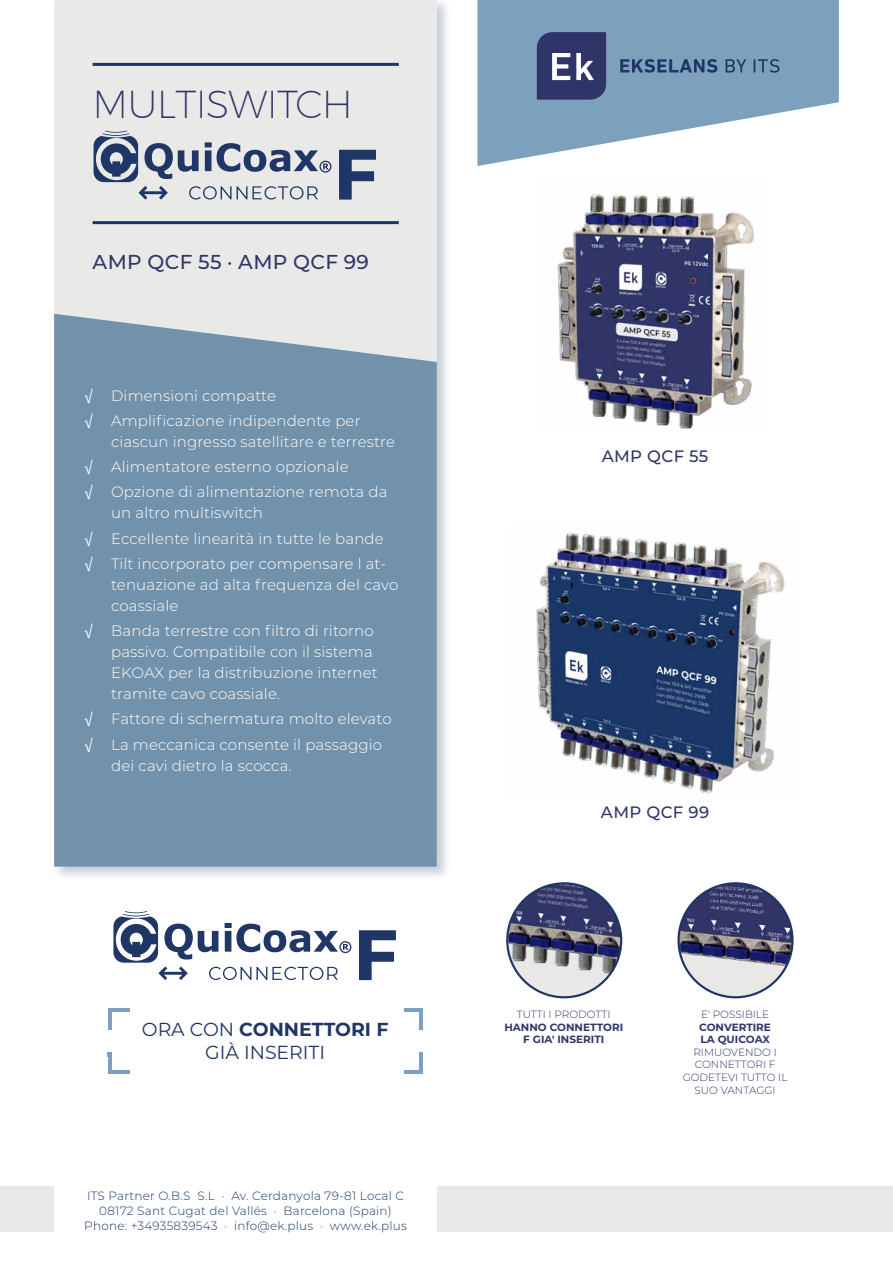
<style>
.page{position:relative;width:893px;height:1263px;background:#fff}
.page>*{position:absolute;margin:0;border:0;box-sizing:border-box;transform-origin:0 0}
.t1{font:200 39px "Montserrat";letter-spacing:-.02em;color:#303568}
.t2{font:500 20.1px "Montserrat";letter-spacing:.02em;color:#303568}
.t3{font:18.9px/22.6px "Montserrat";color:#1f3666;text-align:center}
.t4{font:500 16.5px "Montserrat";letter-spacing:.02em;color:#303568}
.t5{font:300 15px/25.2px "Montserrat";letter-spacing:.01em;color:#fff}
.t6{font:300 12px/15px "Montserrat";letter-spacing:.02em;color:#1a3667;text-align:center}
.t7{font:300 10.5px/12.6px "Montserrat";color:#2f3569;text-align:center}
.t8{font:700 10.5px/12.6px "Montserrat";color:#2f3569;text-align:center}
.s1{font-family:"Helvetica Neue LT Std";font-weight:400}
.s2{font-weight:700}
</style>
<div class="page">
<div style="left:52px;top:0;width:399px;height:881px;background:#1f3666;opacity:.25"></div>
<div style="left:54px;top:0;width:383px;height:314px;background:#e9e9e7"></div>
<div style="left:54px;top:314px;width:383px;height:552px;background:#7292ab"></div>
<hr style="left:93px;top:63px;width:306px;height:3px;background:#1a3667">
<hr style="left:93px;top:221px;width:306px;height:3px;background:#1a3667">
<svg style="left:477px;top:0;width:362px;height:166px;fill:#7da0bd"></svg>
<svg style="left:537px;top:32px;width:69px;height:68px;background:#484e7c"></svg>
<svg style="left:620px;top:59px;width:97px;height:14px"></svg>
<svg style="left:726px;top:59px;width:20px;height:13px"></svg>
<svg style="left:754px;top:59px;width:25px;height:14px"></svg>
<div style="left:0;top:1186px;width:54px;height:46px;background:#e9e9e7"></div>
<div style="left:437px;top:1186px;width:456px;height:46px;background:#e9e9e7"></div>
<img style="left:536px;top:532px;width:249px;height:262px">
<img style="left:557px;top:194px;width:197px;height:235px">
<div style="left:507px;top:883px;width:114px;height:114px;background:#ebe9e8;border-radius:50%"></div>
<img style="left:507px;top:883px;width:114px;height:103px">
<div style="left:506px;top:882px;width:116px;height:116px;border:2px solid #1f3666;border-radius:50%"></div>
<img style="left:679px;top:883px;width:113px;height:114px;border-radius:57px">
<div style="left:677px;top:882px;width:117px;height:116px;border:2px solid #1f3666;border-radius:50%"></div>
<svg style="left:339px;top:150px;width:37px;height:50px;background:#727f9b"></svg>
<svg style="left:94px;top:131px;width:237px;height:69px;background:#b4bac5"></svg>
<svg style="left:404px;top:1008px;width:18px;height:21px"></svg>
<svg style="left:108px;top:1008px;width:22px;height:21px"></svg>
<svg style="left:107px;top:1052px;width:23px;height:22px"></svg>
<svg style="left:417px;top:1052px;width:5px;height:22px"></svg>
<hr style="left:404px;top:1070px;width:13px;height:4px;background:#7d9fc1">
<svg style="left:359px;top:930px;width:37px;height:50px"></svg>
<svg style="left:113px;top:911px;width:238px;height:69px"></svg>
<h1 class="t1" style="left:93px;top:80px;width:262px">MULTISWITCH</h1>
<h2 class="t2" style="left:93px;top:248px;width:278px">AMP QCF 55 · AMP QCF 99</h2>
<p class="t5" style="left:84px;top:382px;width:278px"><span class="s1">√</span> Dimensioni compatte<br><span class="s1">√</span> Amplificazione indipendente per</p>
<p class="t5" style="left:84px;top:428px;width:312px;text-indent:27px">ciascun ingresso satellitare e terrestre <span class="s1">√</span> Alimentatore esterno opzionale<br><span class="s1">√</span> Opzione di alimentazione remota da</p>
<p class="t5" style="left:84px;top:500px;width:304px;text-indent:27px">un altro multiswitch<br><span class="s1">√</span> Eccellente linearità in tutte le bande <span class="s1">√</span> Tilt incorporato per compensare l at-</p>
<p class="t5" style="left:111px;top:573px;width:289px;line-height:21px">tenuazione ad alta frequenza del cavo coassiale</p>
<p class="t5" style="left:111px;top:620px;width:268px;line-height:21px;text-indent:-27px"><span class="s1">√</span> Banda terrestre con filtro di ritorno passivo. Compatibile con il sistema EKOAX per la distribuzione internet tramite cavo coassiale.</p>
<p class="t5" style="left:84px;top:706px;width:309px"><span class="s1">√</span> Fattore di schermatura molto elevato <span class="s1">√</span> La meccanica consente il passaggio</p>
<p class="t5" style="left:111px;top:752px;width:182px">dei cavi dietro la scocca.</p>
<p class="t3" style="left:142px;top:1018px;width:248px">ORA CON <span class="s2">CONNETTORI F<br></span>GIÀ INSERITI</p>
<p class="t6" style="left:84px;top:1187px;width:324px">ITS Partner O.B.S S.L · Av. Cerdanyola 79-81 Local C<br>08172 Sant Cugat del Vallés · Barcelona (Spain)<br>Phone: +34935839543 · info@ek.plus · www.ek.plus</p>
<p class="t4" style="left:602px;top:445px;width:108px">AMP QCF 55</p>
<p class="t4" style="left:601px;top:800px;width:110px">AMP QCF 99</p>
<p class="t7" style="left:517px;top:1008px;width:95px">TUTTI I PRODOTTI</p>
<p class="t8" style="left:504px;top:1020px;width:120px">HANNO CONNETTORI<br>F GIA' INSERITI</p>
<p class="t7" style="left:701px;top:1008px;width:70px">E' POSSIBILE</p>
<p class="t8" style="left:699px;top:1020px;width:73px;text-align:left">CONVERTIRE<br>LA QUICOAX</p>
<p class="t7" style="left:683px;top:1045px;width:106px">RIMUOVENDO I<br>CONNETTORI F<br>GODETEVI TUTTO IL<br>SUO VANTAGGI</p>
</div>
